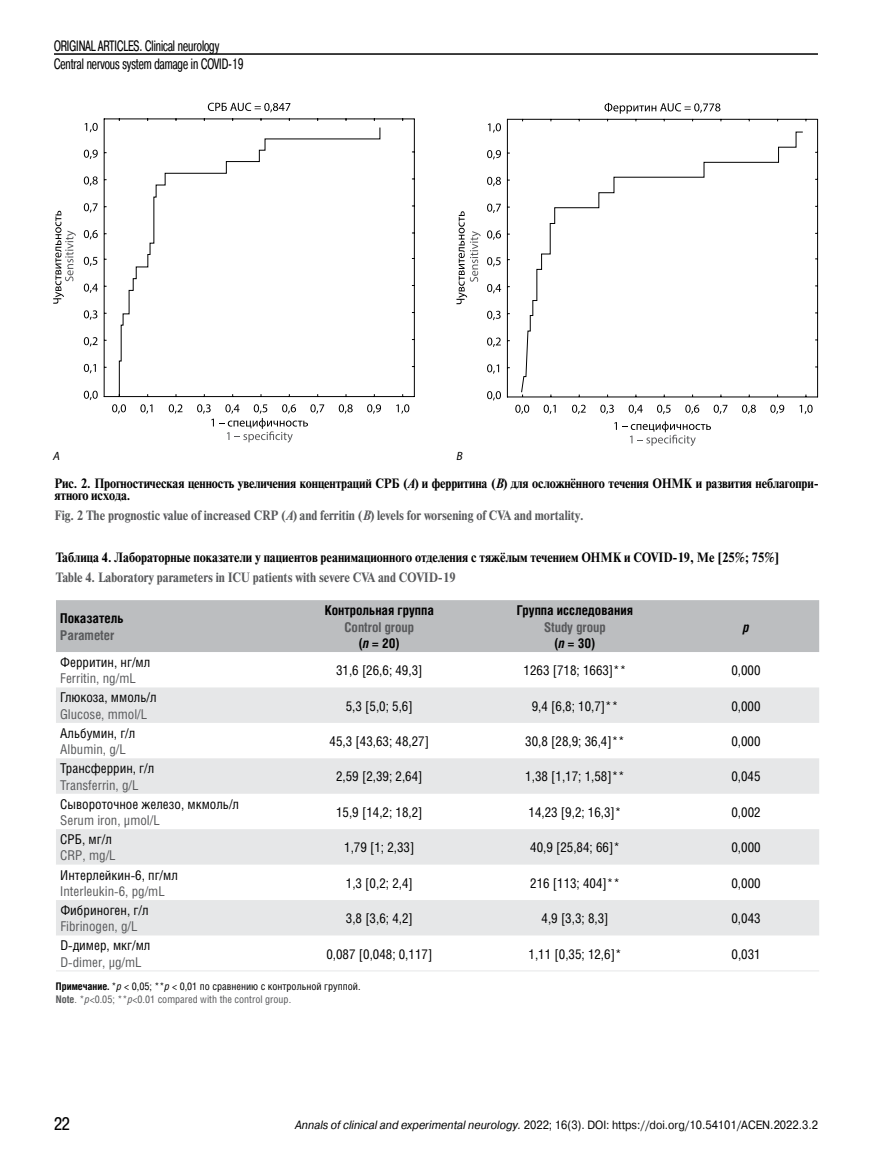
<style>
.page{position:relative;width:872px;height:1170px;background:#fff}
.page>*{position:absolute;margin:0;border:0;box-sizing:border-box;transform-origin:0 0}
.t1{font:18px "Pragmatica Cond C";color:#000}
.t2{font:15px/18px "Pragmatica Cond C";color:#000;scale:.8 1}
.t3{font:13.5px "Helios Cond";color:#000}
.t4{font:700 13.5px/12px "Newton C";letter-spacing:-.01em;color:#000;scale:.9 1}
.t5{font:700 13.5px "Newton C";color:#58595b;scale:.9 1}
.t6{font:13.5px "Helios Cond";color:#58595b}
.t7{font:700 13.5px "Helios Cond";color:#000}
.t8{font:700 13.5px/16.2px "Helios Cond";color:#58595b;text-align:center}
.t9{font:italic 700 13.5px "Helios Cond";color:#000}
.t10{font:12px "Pragmatica";color:#000;scale:.9 1}
.t11{font:italic 12px "Myriad Pro";color:#000}
.t12{font:10.5px/12.6px "Helios Cond";color:#000}
.s1{font-style:italic}
.s2{color:#000}
.s3{font-style:italic;color:#000}
.s4{font-weight:700}
.s5{font-weight:700;color:#58595b}
.s6{color:#58595b}
.s7{font-style:italic;color:#58595b}
</style>
<div class="page">
<hr style="left:54px;top:53px;width:764px;height:2px;background:#000">
<div style="left:56px;top:600px;width:763px;height:52px;background:#bcbec0"></div>
<div style="left:56px;top:687px;width:763px;height:35px;background:#e6e7e8"></div>
<svg style="left:56px;top:758px;width:763px;height:177px;fill:#e6e7e8"></svg>
<hr style="left:56px;top:970px;width:225px;height:1px;background:#e6e7e8">
<hr style="left:281px;top:970px;width:196px;height:1px;background:#e6e7e8">
<hr style="left:477px;top:970px;width:196px;height:1px;background:#e6e7e8">
<hr style="left:673px;top:970px;width:146px;height:1px;background:#e6e7e8">
<svg style="left:103px;top:118px;width:312px;height:279px"></svg>
<svg style="left:396px;top:404px;width:13px;height:9px"></svg>
<svg style="left:367px;top:404px;width:14px;height:9px"></svg>
<svg style="left:339px;top:404px;width:14px;height:9px"></svg>
<svg style="left:169px;top:404px;width:13px;height:9px"></svg>
<svg style="left:140px;top:404px;width:12px;height:9px"></svg>
<svg style="left:112px;top:404px;width:14px;height:9px"></svg>
<svg style="left:85px;top:123px;width:13px;height:9px"></svg>
<svg style="left:84px;top:150px;width:14px;height:9px"></svg>
<svg style="left:84px;top:176px;width:14px;height:10px"></svg>
<svg style="left:84px;top:203px;width:14px;height:10px"></svg>
<svg style="left:84px;top:230px;width:14px;height:9px"></svg>
<svg style="left:84px;top:257px;width:13px;height:9px"></svg>
<svg style="left:84px;top:283px;width:14px;height:10px"></svg>
<svg style="left:84px;top:310px;width:13px;height:10px"></svg>
<svg style="left:84px;top:337px;width:14px;height:9px"></svg>
<svg style="left:84px;top:364px;width:12px;height:9px"></svg>
<svg style="left:84px;top:390px;width:14px;height:10px"></svg>
<svg style="left:208px;top:103px;width:82px;height:9px"></svg>
<svg style="left:53px;top:211px;width:23px;height:93px"></svg>
<svg style="left:197px;top:404px;width:127px;height:38px"></svg>
<hr style="left:507px;top:396px;width:310px;height:1px;background:#000">
<hr style="left:507px;top:119px;width:310px;height:1px;background:#000">
<hr style="left:507px;top:119px;width:1px;height:278px;background:#000">
<hr style="left:817px;top:119px;width:1px;height:278px;background:#000">
<svg style="left:799px;top:404px;width:13px;height:10px"></svg>
<svg style="left:488px;top:123px;width:13px;height:10px"></svg>
<svg style="left:770px;top:404px;width:14px;height:10px"></svg>
<svg style="left:742px;top:404px;width:14px;height:10px"></svg>
<svg style="left:713px;top:404px;width:14px;height:10px"></svg>
<svg style="left:685px;top:404px;width:14px;height:10px"></svg>
<svg style="left:657px;top:404px;width:13px;height:10px"></svg>
<svg style="left:628px;top:404px;width:15px;height:10px"></svg>
<svg style="left:600px;top:404px;width:14px;height:10px"></svg>
<svg style="left:572px;top:404px;width:13px;height:10px"></svg>
<svg style="left:543px;top:404px;width:12px;height:10px"></svg>
<svg style="left:515px;top:404px;width:14px;height:10px"></svg>
<svg style="left:487px;top:150px;width:14px;height:9px"></svg>
<svg style="left:487px;top:177px;width:14px;height:9px"></svg>
<svg style="left:487px;top:203px;width:14px;height:10px"></svg>
<svg style="left:487px;top:230px;width:14px;height:10px"></svg>
<svg style="left:487px;top:257px;width:13px;height:9px"></svg>
<svg style="left:487px;top:284px;width:14px;height:9px"></svg>
<svg style="left:487px;top:311px;width:13px;height:9px"></svg>
<svg style="left:487px;top:337px;width:14px;height:10px"></svg>
<svg style="left:487px;top:364px;width:12px;height:9px"></svg>
<svg style="left:487px;top:391px;width:14px;height:9px"></svg>
<svg style="left:604px;top:103px;width:117px;height:18px"></svg>
<svg style="left:456px;top:211px;width:25px;height:93px"></svg>
<svg style="left:614px;top:421px;width:97px;height:25px"></svg>
<svg style="left:521px;top:131px;width:282px;height:262px"></svg>
<p class="t2" style="left:54px;top:36px;width:238px">ORIGINAL ARTICLES. Clinical neurology<br>Central nervous system damage in COVID-19</p>
<p class="t11" style="left:53px;top:448px;width:8px">A</p>
<p class="t11" style="left:456px;top:448px;width:8px">B</p>
<p class="t4" style="left:54px;top:477px;width:850px">Рис. 2. Прогностическая ценность увеличения концентраций СРБ (<span class="s1">А</span>) и ферритина (<span class="s1">В</span>) для осложнённого течения ОНМК и развития неблагопри&shy;ятного исхода.</p>
<p class="t5" style="left:54px;top:508px;width:589px">Fig. 2 The prognostic value of increased CRP (<span class="s1">A</span>) and ferritin (<span class="s1">B</span>) levels for worsening of CVA and mortality.</p>
<p class="t4" style="left:56px;top:551px;width:805px">Таблица 4. Лабораторные показатели у пациентов реанимационного отделения с тяжёлым течением ОНМК и COVID-19, Me [25%; 75%]</p>
<p class="t5" style="left:56px;top:570px;width:445px">Table 4. Laboratory parameters in ICU patients with severe CVA and COVID-19</p>
<p class="t7" style="left:60px;top:610px;width:65px">Показатель</p>
<p class="t8" style="left:60px;top:626px;width:56px">Parameter</p>
<p class="t7" style="left:325px;top:602px;width:111px">Контрольная группа</p>
<p class="t8" style="left:344px;top:618px;width:71px">Control group <span class="s2">(</span><span class="s3">n</span> <span class="s2">= 20)</span></p>
<p class="t7" style="left:517px;top:602px;width:117px">Группа исследования</p>
<p class="t8" style="left:544px;top:618px;width:63px">Study group <span class="s2">(</span><span class="s3">n</span> <span class="s2">= 30)</span></p>
<p class="t9" style="left:743px;top:618px;width:8px">р</p>
<p class="t3" style="left:60px;top:654px;width:92px">Ферритин, нг/мл</p>
<p class="t6" style="left:60px;top:670px;width:77px">Ferritin, ng/mL</p>
<p class="t3" style="left:60px;top:689px;width:98px">Глюкоза, ммоль/л</p>
<p class="t6" style="left:60px;top:705px;width:89px">Glucose, mmol/L</p>
<p class="t3" style="left:60px;top:725px;width:77px">Альбумин, г/л</p>
<p class="t6" style="left:60px;top:741px;width:67px">Albumin, g/L</p>
<p class="t3" style="left:60px;top:760px;width:96px">Трансферрин, г/л</p>
<p class="t6" style="left:60px;top:776px;width:80px">Transferrin, g/L</p>
<p class="t3" style="left:60px;top:795px;width:180px">Сывороточное железо, мкмоль/л</p>
<p class="t6" style="left:60px;top:812px;width:101px">Serum iron, μmol/L</p>
<p class="t3" style="left:60px;top:831px;width:53px">СРБ, мг/л</p>
<p class="t6" style="left:60px;top:847px;width:57px">CRP, mg/L</p>
<p class="t3" style="left:60px;top:866px;width:119px">Интерлейкин-6, пг/мл</p>
<p class="t6" style="left:60px;top:882px;width:106px">Interleukin-6, pg/mL</p>
<p class="t3" style="left:60px;top:902px;width:90px">Фибриноген, г/л</p>
<p class="t6" style="left:60px;top:918px;width:79px">Fibrinogen, g/L</p>
<p class="t3" style="left:336px;top:662px;width:88px">31,6 [26,6; 49,3]</p>
<p class="t3" style="left:523px;top:662px;width:104px">1263 [718; 1663]**</p>
<p class="t3" style="left:731px;top:662px;width:31px">0,000</p>
<p class="t3" style="left:346px;top:697px;width:68px">5,3 [5,0; 5,6]</p>
<p class="t3" style="left:532px;top:697px;width:88px">9,4 [6,8; 10,7]**</p>
<p class="t3" style="left:731px;top:697px;width:31px">0,000</p>
<p class="t3" style="left:329px;top:733px;width:101px">45,3 [43,63; 48,27]</p>
<p class="t3" style="left:525px;top:733px;width:101px">30,8 [28,9; 36,4]**</p>
<p class="t3" style="left:731px;top:733px;width:31px">0,000</p>
<p class="t3" style="left:336px;top:768px;width:88px">2,59 [2,39; 2,64]</p>
<p class="t3" style="left:525px;top:768px;width:101px">1,38 [1,17; 1,58]**</p>
<p class="t3" style="left:731px;top:768px;width:31px">0,045</p>
<p class="t3" style="left:336px;top:803px;width:88px">15,9 [14,2; 18,2]</p>
<p class="t3" style="left:528px;top:803px;width:94px">14,23 [9,2; 16,3]*</p>
<p class="t3" style="left:731px;top:803px;width:31px">0,002</p>
<p class="t3" style="left:344px;top:839px;width:72px">1,79 [1; 2,33]</p>
<p class="t3" style="left:530px;top:839px;width:91px">40,9 [25,84; 66]*</p>
<p class="t3" style="left:731px;top:839px;width:31px">0,000</p>
<p class="t3" style="left:346px;top:874px;width:68px">1,3 [0,2; 2,4]</p>
<p class="t3" style="left:530px;top:874px;width:91px">216 [113; 404]**</p>
<p class="t3" style="left:731px;top:874px;width:31px">0,000</p>
<p class="t3" style="left:346px;top:910px;width:68px">3,8 [3,6; 4,2]</p>
<p class="t3" style="left:541px;top:910px;width:68px">4,9 [3,3; 8,3]</p>
<p class="t3" style="left:731px;top:910px;width:31px">0,043</p>
<p class="t3" style="left:60px;top:937px;width:92px">D-димер, мкг/мл</p>
<p class="t6" style="left:60px;top:953px;width:83px">D-dimer, μg/mL</p>
<p class="t3" style="left:326px;top:945px;width:107px">0,087 [0,048; 0,117]</p>
<p class="t3" style="left:528px;top:945px;width:94px">1,11 [0,35; 12,6]*</p>
<p class="t3" style="left:731px;top:945px;width:31px">0,031</p>
<p class="t12" style="left:56px;top:980px;width:306px"><span class="s4">Примечание.</span> *<span class="s1">p</span> &lt; 0,05; **<span class="s1">p</span> &lt; 0,01 по сравнению с контрольной группой.<br><span class="s5">Note</span><span class="s6">. *</span><span class="s7">p</span><span class="s6">&lt;0.05; **</span><span class="s7">p</span><span class="s6">&lt;0.01 compared with the control group.</span></p>
<h1 class="t1" style="left:54px;top:1113px;width:17px">22</h1>
<p class="t10" style="left:295px;top:1117px;width:582px"><span class="s1">Annals of clinical and experimental neurology.</span> 2022; 16(3). DOI: https://doi.org/10.54101/ACEN.2022.3.2</p>
</div>
